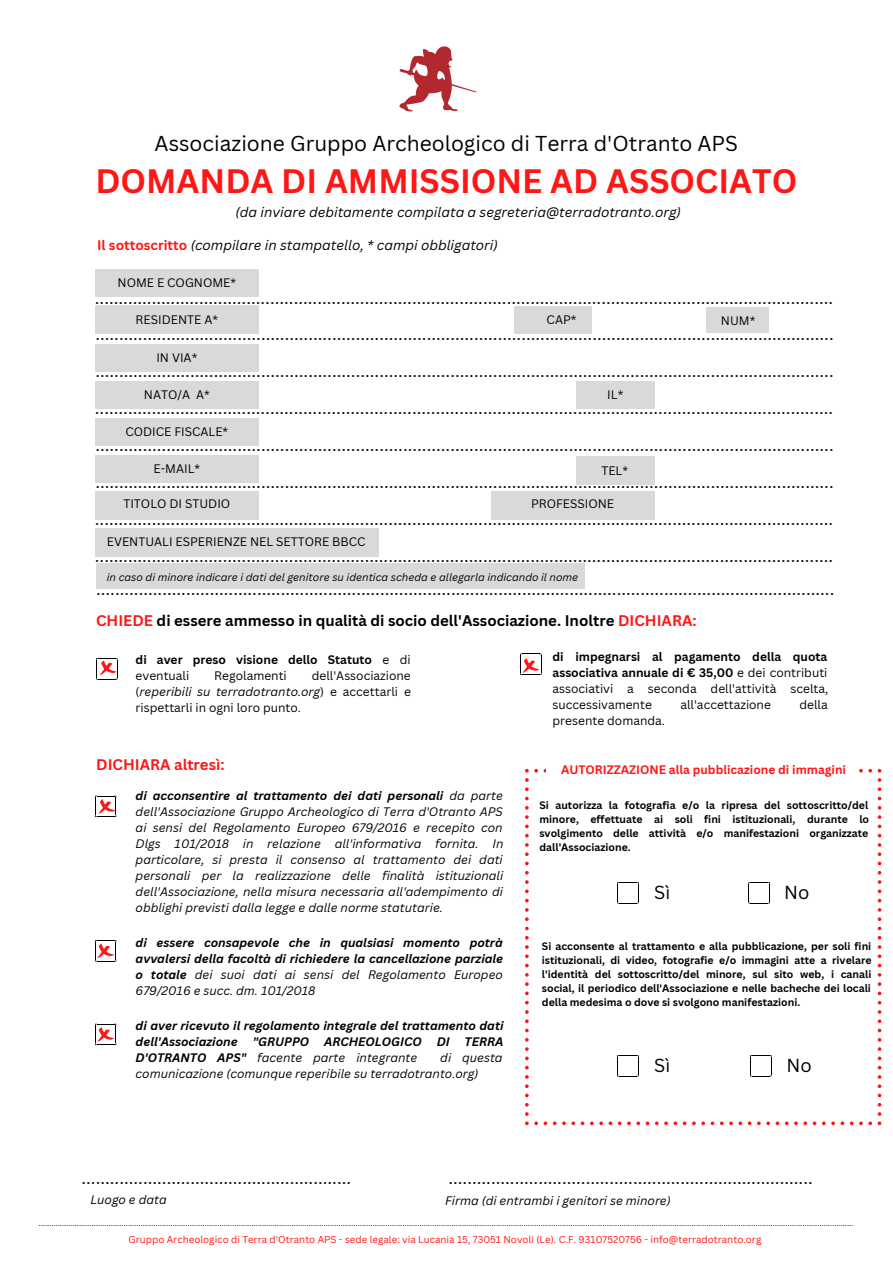
<style>
.page{position:relative;width:893px;height:1264px;background:#fff}
.page>*{position:absolute;margin:0;border:0;box-sizing:border-box;transform-origin:0 0}
.t1{font:700 33px "Canva Sans";color:#ff1616}
.t2{font:21px "Canva Sans";color:#000}
.t3{font:18.3px "Canva Sans";color:#000}
.t4{font:18px/36.9px "Canva Sans";color:#000;text-align:justify}
.t5{font:700 15px "Canva Sans";color:#000}
.t6{font:700 15px "Canva Sans";color:#ff1616}
.t7{font:italic 13.5px "Canva Sans";color:#000}
.t8{font:italic 12px/16px "Canva Sans";color:#000;text-align:justify}
.t9{font:12px/16px "Canva Sans";color:#000;text-align:justify}
.t10{font:italic 700 12px/16px "Canva Sans";color:#000;text-align:justify}
.t11{font:700 12px/16px "Canva Sans";color:#000}
.t12{font:700 12px "Canva Sans";color:#ff1616}
.t13{font:700 10.5px/14px "Canva Sans";color:#000;text-align:justify}
.t14{font:italic 10.5px "Canva Sans";color:#000}
.t15{font:9.75px "Canva Sans";color:#ff1616}
.t16{font:8.1px "Canva Sans";color:#000}
.s1{font-weight:700;font-style:normal;color:#ff1616}
.s2{color:#ff1616}
.s3{font-weight:400}
.s4{font-weight:700}
.s5{font-style:italic}
</style>
<div class="page">
<div style="left:95px;top:269px;width:163px;height:28px;background:#d9d9d9"></div>
<div style="left:95px;top:306px;width:163px;height:27px;background:#d9d9d9"></div>
<div style="left:513px;top:306px;width:78px;height:28px;background:#d9d9d9"></div>
<div style="left:705px;top:307px;width:63px;height:25px;background:#d9d9d9"></div>
<div style="left:95px;top:344px;width:163px;height:28px;background:#d9d9d9"></div>
<div style="left:95px;top:381px;width:163px;height:28px;background:#d9d9d9"></div>
<div style="left:576px;top:381px;width:78px;height:28px;background:#d9d9d9"></div>
<div style="left:95px;top:418px;width:163px;height:27px;background:#d9d9d9"></div>
<div style="left:95px;top:455px;width:163px;height:27px;background:#d9d9d9"></div>
<div style="left:576px;top:457px;width:78px;height:27px;background:#d9d9d9"></div>
<div style="left:95px;top:492px;width:163px;height:27px;background:#d9d9d9"></div>
<div style="left:491px;top:492px;width:163px;height:27px;background:#d9d9d9"></div>
<div style="left:95px;top:528px;width:283px;height:28px;background:#d9d9d9"></div>
<img style="left:399px;top:46px;width:78px;height:66px">
<div style="left:96px;top:563px;width:488px;height:25px;background:#d9d9d9"></div>
<svg style="left:96px;top:658px;width:22px;height:22px"></svg>
<svg style="left:520px;top:653px;width:22px;height:22px"></svg>
<svg style="left:95px;top:795px;width:22px;height:22px"></svg>
<svg style="left:95px;top:940px;width:22px;height:21px"></svg>
<svg style="left:95px;top:1023px;width:22px;height:22px"></svg>
<svg style="left:525px;top:768px;width:356px;height:357px"></svg>
<div style="left:546px;top:761px;width:310px;height:41px;background:#fff"></div>
<svg style="left:617px;top:882px;width:22px;height:21px"></svg>
<svg style="left:748px;top:882px;width:22px;height:21px"></svg>
<svg style="left:617px;top:1055px;width:22px;height:21px"></svg>
<svg style="left:750px;top:1055px;width:21px;height:21px"></svg>
<p class="t2" style="left:155px;top:129px;width:585px">Associazione Gruppo Archeologico di Terra d'Otranto APS</p>
<h1 class="t1" style="left:95px;top:157px;width:703px">DOMANDA DI AMMISSIONE AD ASSOCIATO</h1>
<p class="t7" style="left:235px;top:203px;width:447px">(da inviare debitamente compilata a segreteria@terradotranto.org)</p>
<p class="t7" style="left:97px;top:236px;width:402px"><span class="s1">Il sottoscritto</span> (compilare in stampatello, * campi obbligatori)</p>
<p class="t9" style="left:117px;top:274px;width:120px">NOME E COGNOME*</p>
<p class="t9" style="left:136px;top:311px;width:84px">RESIDENTE A*</p>
<p class="t9" style="left:546px;top:311px;width:31px">CAP*</p>
<p class="t9" style="left:721px;top:312px;width:36px">NUM*</p>
<p class="t9" style="left:156px;top:349px;width:42px">IN VIA*</p>
<p class="t9" style="left:144px;top:386px;width:67px">NATO/A A*</p>
<p class="t9" style="left:607px;top:386px;width:18px">IL*</p>
<p class="t9" style="left:125px;top:423px;width:104px">CODICE FISCALE*</p>
<p class="t9" style="left:153px;top:460px;width:48px">E-MAIL*</p>
<p class="t9" style="left:601px;top:462px;width:28px">TEL*</p>
<p class="t9" style="left:123px;top:495px;width:108px">TITOLO DI STUDIO</p>
<p class="t9" style="left:531px;top:495px;width:85px">PROFESSIONE</p>
<p class="t9" style="left:107px;top:533px;width:260px">EVENTUALI ESPERIENZE NEL SETTORE BBCC</p>
<p class="t4" style="left:95px;top:278px;width:740px">............................................................................................................................................................ ............................................................................................................................................................ ............................................................................................................................................................ ............................................................................................................................................................ ............................................................................................................................................................ ............................................................................................................................................................ ............................................................................................................................................................ ............................................................................................................................................................</p>
<p class="t4" style="left:96px;top:570px;width:739px">............................................................................................................................................................</p>
<p class="t14" style="left:107px;top:569px;width:473px">in caso di minore indicare i dati del genitore su identica scheda e allegarla indicando il nome</p>
<p class="t5" style="left:96px;top:610px;width:602px"><span class="s2">CHIEDE</span> di essere ammesso in qualità di socio dell'Associazione. Inoltre <span class="s2">DICHIARA:</span></p>
<p class="t11" style="left:136px;top:651px;width:276px">di aver preso visione dello Statuto <span class="s3">e di eventuali</span></p>
<p class="t9" style="left:552px;top:648px;width:277px"><span class="s4">di impegnarsi al pagamento della quota associativa annuale di € 35,00</span> e dei contributi associativi a seconda dell'attività scelta, successivamente</p>
<p class="t9" style="left:136px;top:667px;width:277px;text-indent:176px">dell'Associazione (<span class="s5">reperibili su terradotranto.org</span>) e accettarli e rispettarli in ogni loro punto.</p>
<p class="t9" style="left:214px;top:667px;width:74px">Regolamenti</p>
<p class="t9" style="left:680px;top:696px;width:92px">all'accettazione</p>
<p class="t9" style="left:799px;top:696px;width:30px">della</p>
<p class="t9" style="left:552px;top:712px;width:114px">presente domanda.</p>
<p class="t6" style="left:96px;top:754px;width:130px">DICHIARA altresì:</p>
<p class="t8" style="left:136px;top:787px;width:369px"><span class="s4">di acconsentire al trattamento dei dati personali</span> da parte dell'Associazione Gruppo Archeologico di Terra d'Otranto APS ai sensi del Regolamento Europeo 679/2016 e recepito con Dlgs 101/2018 in relazione all'informativa fornita. In particolare, si presta il consenso al trattamento dei dati personali per la realizzazione delle finalità istituzionali dell'Associazione, nella misura necessaria all'adempimento di obblighi previsti dalla legge e dalle norme statutarie.</p>
<p class="t10" style="left:136px;top:934px;width:369px">di essere consapevole che in qualsiasi momento potrà avvalersi della facoltà di richiedere la cancellazione parziale o totale <span class="s3">dei suoi dati ai sensi del Regolamento Europeo 679/2016 e succ. dm. 101/2018</span></p>
<p class="t10" style="left:136px;top:1016px;width:369px">di aver ricevuto il regolamento integrale del trattamento dati dell'Associazione "GRUPPO ARCHEOLOGICO DI TERRA D'OTRANTO APS" <span class="s3">facente parte integrante</span></p>
<p class="t8" style="left:136px;top:1048px;width:368px;text-indent:304px">di questa comunicazione (comunque reperibile su terradotranto.org)</p>
<p class="t12" style="left:561px;top:760px;width:286px">AUTORIZZAZIONE alla pubblicazione di immagini</p>
<p class="t13" style="left:539px;top:797px;width:331px">Si autorizza la fotografia e/o la ripresa del sottoscritto/del minore, effettuate ai soli fini istituzionali, durante lo svolgimento delle attività e/o manifestazioni organizzate dall'Associazione.</p>
<p class="t3" style="left:654px;top:879px;width:18px">Sì</p>
<p class="t3" style="left:784px;top:879px;width:27px">No</p>
<p class="t13" style="left:542px;top:938px;width:331px">Si acconsente al trattamento e alla pubblicazione, per soli fini istituzionali, di video, fotografie e/o immagini atte a rivelare l'identità del sottoscritto/del minore, sul sito web, i canali social, il periodico dell'Associazione e nelle bacheche dei locali della medesima o dove si svolgono manifestazioni.</p>
<p class="t3" style="left:654px;top:1052px;width:18px">Sì</p>
<p class="t3" style="left:786px;top:1052px;width:27px">No</p>
<p class="t4" style="left:81px;top:1158px;width:271px">.........................................................</p>
<p class="t8" style="left:90px;top:1191px;width:78px">Luogo e data</p>
<p class="t4" style="left:448px;top:1158px;width:366px">.............................................................................</p>
<p class="t8" style="left:445px;top:1192px;width:227px">Firma (di entrambi i genitori se minore)</p>
<p class="t15" style="left:129px;top:1232px;width:634px">Gruppo Archeologico di Terra d'Otranto APS - sede legale: via Lucania 15, 73051 Novoli (Le). C.F. 93107520756 - info@terradotranto.org</p>
<p class="t16" style="left:39px;top:1217px;width:816px">...............................................................................................................................................................................................................................................................................................................................................................................................</p>
</div>
